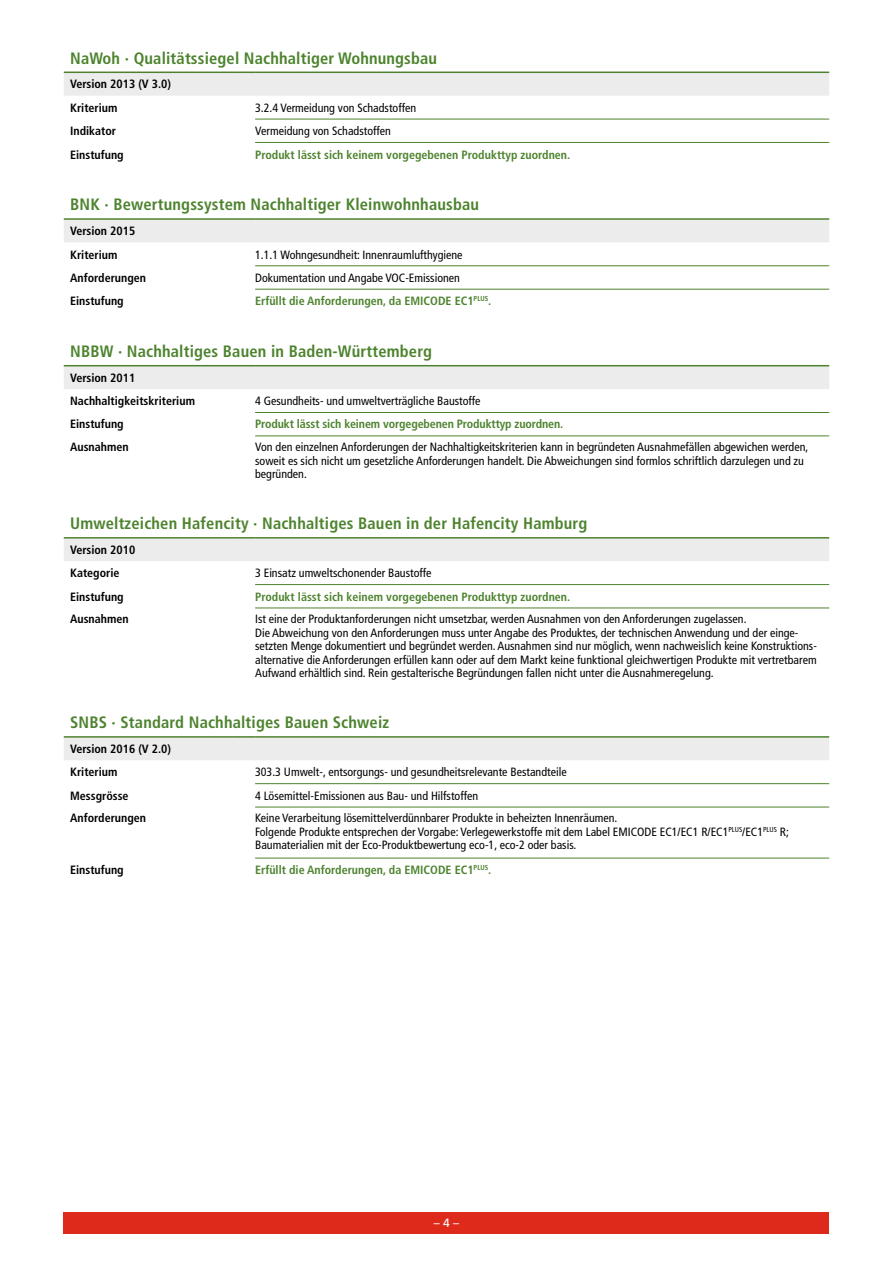
<style>
.page{position:relative;width:893px;height:1263px;background:#fff}
.page>*{position:absolute;margin:0;border:0;box-sizing:border-box;transform-origin:0 0}
.t1{font:700 condensed 16.5px "Frutiger LT";letter-spacing:.01em;color:#4d832e}
.t2{font:condensed 12px/13.5px "Frutiger LT";color:#000}
.t3{font:700 condensed 12px "Frutiger LT";color:#4d832e}
.t4{font:700 condensed 12px/23.4px "Frutiger LT";color:#000}
.t5{font:12px "Frutiger LT";color:#fff}
</style>
<div class="page">
<div style="left:64px;top:1212px;width:765px;height:21px;background:#dd2a1b"></div>
<svg style="left:64px;top:73px;width:765px;height:687px"></svg>
<hr style="left:64px;top:537px;width:170px;height:1px;background:#4d832e">
<svg style="left:234px;top:537px;width:21px;height:1px"></svg>
<hr style="left:255px;top:537px;width:574px;height:1px;background:#4d832e">
<hr style="left:64px;top:736px;width:170px;height:2px;background:#4d832e">
<hr style="left:234px;top:736px;width:21px;height:2px;background:#4d832e">
<hr style="left:255px;top:736px;width:574px;height:2px;background:#4d832e">
<hr style="left:64px;top:72px;width:170px;height:1px;background:#4d832e">
<svg style="left:234px;top:72px;width:21px;height:1px"></svg>
<hr style="left:255px;top:72px;width:574px;height:1px;background:#4d832e">
<hr style="left:64px;top:218px;width:170px;height:2px;background:#4d832e">
<hr style="left:234px;top:218px;width:21px;height:2px;background:#4d832e">
<hr style="left:255px;top:218px;width:574px;height:2px;background:#4d832e">
<hr style="left:64px;top:365px;width:170px;height:1px;background:#4d832e">
<svg style="left:234px;top:365px;width:21px;height:1px"></svg>
<hr style="left:255px;top:365px;width:574px;height:1px;background:#4d832e">
<hr style="left:255px;top:412px;width:574px;height:1px;background:#4d832e">
<hr style="left:255px;top:435px;width:574px;height:1px;background:#4d832e">
<hr style="left:255px;top:119px;width:574px;height:1px;background:#4d832e">
<hr style="left:255px;top:142px;width:574px;height:1px;background:#4d832e">
<hr style="left:255px;top:265px;width:574px;height:1px;background:#4d832e">
<hr style="left:255px;top:289px;width:574px;height:1px;background:#4d832e">
<hr style="left:255px;top:584px;width:574px;height:1px;background:#4d832e">
<hr style="left:255px;top:608px;width:574px;height:1px;background:#4d832e">
<hr style="left:255px;top:783px;width:574px;height:1px;background:#4d832e">
<hr style="left:255px;top:807px;width:574px;height:1px;background:#4d832e">
<hr style="left:255px;top:858px;width:574px;height:1px;background:#4d832e">
<h1 class="t1" style="left:70px;top:48px;width:368px">NaWoh · Qualitätssiegel Nachhaltiger Wohnungsbau</h1>
<p class="t4" style="left:70px;top:73px;width:102px">Version 2013 (V 3.0)<br>Kriterium</p>
<p class="t2" style="left:255px;top:101px;width:163px">3.2.4 Vermeidung von Schadstoffen</p>
<p class="t4" style="left:70px;top:119px;width:48px">Indikator</p>
<p class="t2" style="left:255px;top:124px;width:137px">Vermeidung von Schadstoffen</p>
<p class="t4" style="left:70px;top:143px;width:55px">Einstufung</p>
<p class="t3" style="left:255px;top:147px;width:317px">Produkt lässt sich keinem vorgegebenen Produkttyp zuordnen.</p>
<h1 class="t1" style="left:70px;top:195px;width:410px">BNK · Bewertungssystem Nachhaltiger Kleinwohnhausbau</h1>
<p class="t4" style="left:70px;top:219px;width:67px">Version 2015<br>Kriterium</p>
<p class="t2" style="left:255px;top:248px;width:209px">1.1.1 Wohngesundheit: Innenraumlufthygiene</p>
<p class="t4" style="left:70px;top:266px;width:77px">Anforderungen</p>
<p class="t2" style="left:255px;top:271px;width:206px">Dokumentation und Angabe VOC-Emissionen</p>
<p class="t4" style="left:70px;top:289px;width:55px">Einstufung</p>
<p class="t3" style="left:255px;top:294px;width:238px">Erfüllt die Anforderungen, da EMICODE EC1<sup>PLUS</sup>.</p>
<h1 class="t1" style="left:70px;top:341px;width:363px">NBBW · Nachhaltiges Bauen in Baden-Württemberg</h1>
<p class="t4" style="left:70px;top:366px;width:126px">Version 2011<br>Nachhaltigkeitskriterium</p>
<p class="t2" style="left:255px;top:394px;width:227px">4 Gesundheits- und umweltverträgliche Baustoffe</p>
<p class="t4" style="left:70px;top:412px;width:55px">Einstufung</p>
<p class="t3" style="left:255px;top:417px;width:310px">Produkt lässt sich keinem vorgegebenen Produkttyp zuordnen.</p>
<p class="t4" style="left:70px;top:435px;width:60px">Ausnahmen</p>
<p class="t2" style="left:255px;top:440px;width:555px">Von den einzelnen Anforderungen der Nachhaltigkeitskriterien kann in begründeten Ausnahmefällen abgewichen werden, soweit es sich nicht um gesetzliche Anforderungen handelt. Die Abweichungen sind formlos schriftlich darzulegen und zu begründen.</p>
<h1 class="t1" style="left:70px;top:514px;width:519px">Umweltzeichen Hafencity · Nachhaltiges Bauen in der Hafencity Hamburg</h1>
<p class="t4" style="left:70px;top:538px;width:67px">Version 2010<br>Kategorie</p>
<p class="t2" style="left:255px;top:566px;width:178px">3 Einsatz umweltschonender Baustoffe</p>
<p class="t4" style="left:70px;top:585px;width:55px">Einstufung</p>
<p class="t3" style="left:255px;top:589px;width:317px">Produkt lässt sich keinem vorgegebenen Produkttyp zuordnen.</p>
<p class="t4" style="left:70px;top:607px;width:60px">Ausnahmen</p>
<p class="t2" style="left:255px;top:612px;width:563px">Ist eine der Produktanforderungen nicht umsetzbar, werden Ausnahmen von den Anforderungen zugelassen.<br>Die Abweichung von den Anforderungen muss unter Angabe des Produktes, der technischen Anwendung und der einge&shy;setzten Menge dokumentiert und begründet werden. Ausnahmen sind nur möglich, wenn nachweislich keine Konstruktions&shy;alternative die Anforderungen erfüllen kann oder auf dem Markt keine funktional gleichwertigen Produkte mit vertretbarem Aufwand erhältlich sind. Rein gestalterische Begründungen fallen nicht unter die Ausnahmeregelung.</p>
<h1 class="t1" style="left:70px;top:713px;width:321px">SNBS · Standard Nachhaltiges Bauen Schweiz</h1>
<p class="t4" style="left:70px;top:737px;width:102px">Version 2016 (V 2.0)<br>Kriterium</p>
<p class="t2" style="left:255px;top:766px;width:313px">303.3 Umwelt-, entsorgungs- und gesundheitsrelevante Bestandteile</p>
<p class="t4" style="left:70px;top:784px;width:60px">Messgrösse</p>
<p class="t2" style="left:255px;top:789px;width:225px">4 Lösemittel-Emissionen aus Bau- und Hilfstoffen</p>
<p class="t4" style="left:70px;top:806px;width:77px">Anforderungen</p>
<p class="t2" style="left:255px;top:812px;width:535px">Keine Verarbeitung lösemittelverdünnbarer Produkte in beheizten Innenräumen.<br>Folgende Produkte entsprechen der Vorgabe: Verlegewerkstoffe mit dem Label EMICODE EC1/EC1 R/EC1<sup>PLUS</sup>/EC1<sup>PLUS</sup> R;<br>Baumaterialien mit der Eco-Produktbewertung eco-1, eco-2 oder basis.</p>
<p class="t4" style="left:70px;top:858px;width:55px">Einstufung</p>
<p class="t3" style="left:255px;top:863px;width:238px">Erfüllt die Anforderungen, da EMICODE EC1<sup>PLUS</sup>.</p>
<p class="t5" style="left:434px;top:1215px;width:27px">– 4 –</p>
</div>
